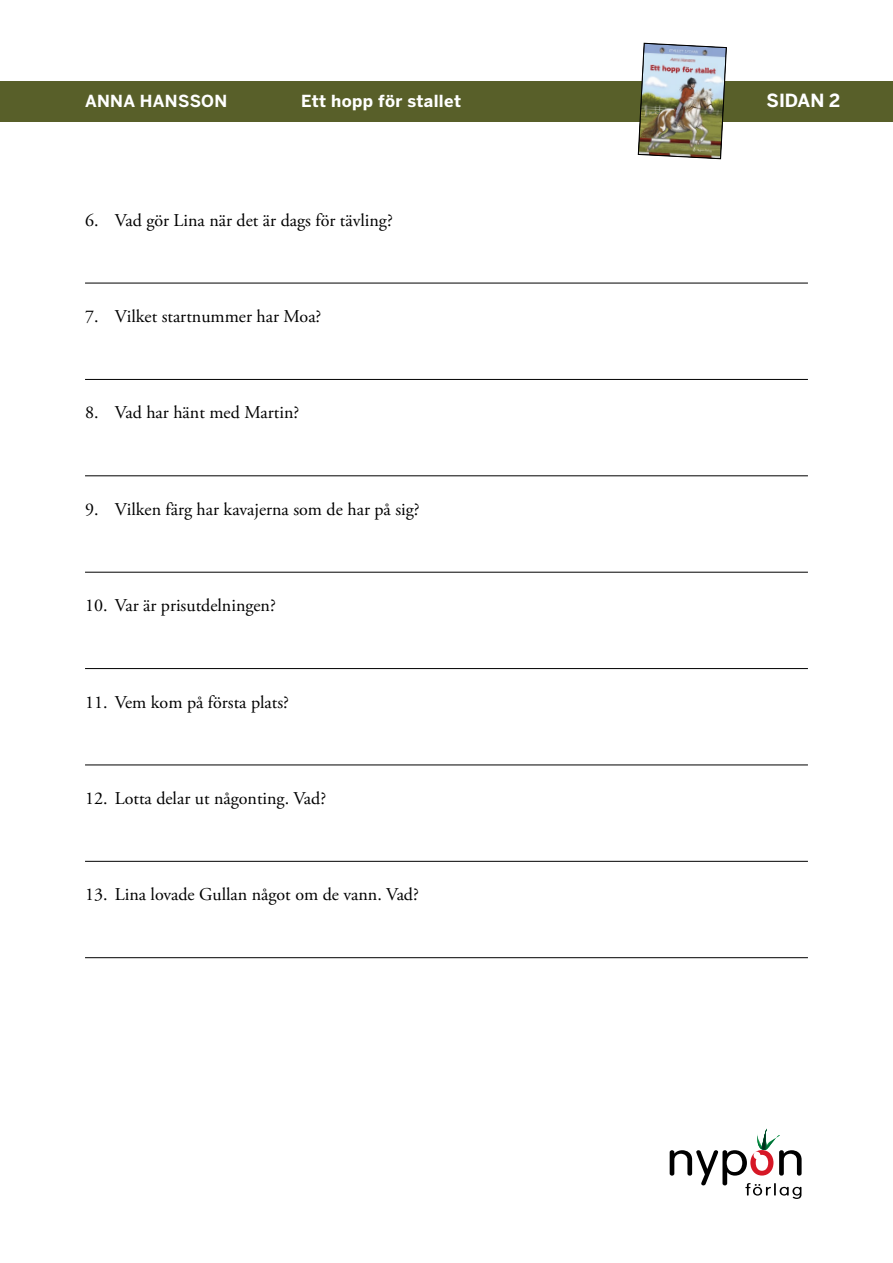
<style>
.page{position:relative;width:893px;height:1263px;background:#fff}
.page>*{position:absolute;margin:0;border:0;box-sizing:border-box;transform-origin:0 0}
.t1{font:18px "Adobe Garamond Pro";color:#000}
.t2{font:700 18px "Benton Sans";color:#fff}
.t3{font:700 16.5px "Benton Sans";letter-spacing:.02em;color:#fff}
</style>
<div class="page">
<div style="left:0;top:81px;width:893px;height:40px;background:#585f29"></div>
<svg style="left:670px;top:1128px;width:132px;height:71px"></svg>
<img style="left:638px;top:43px;width:89px;height:116px">
<hr style="left:85px;top:283px;width:723px;height:1px;background:#000">
<hr style="left:85px;top:379px;width:723px;height:1px;background:#000">
<hr style="left:85px;top:475px;width:723px;height:1px;background:#000">
<hr style="left:85px;top:572px;width:723px;height:1px;background:#000">
<hr style="left:85px;top:668px;width:723px;height:1px;background:#000">
<hr style="left:85px;top:764px;width:723px;height:1px;background:#000">
<hr style="left:85px;top:861px;width:723px;height:1px;background:#000">
<hr style="left:85px;top:957px;width:723px;height:1px;background:#000">
<p class="t3" style="left:85px;top:91px;width:144px">ANNA HANSSON</p>
<p class="t3" style="left:301px;top:91px;width:161px">Ett hopp för stallet</p>
<p class="t2" style="left:767px;top:90px;width:75px">SIDAN 2</p>
<p class="t1" style="left:85px;top:209px;width:309px">6. Vad gör Lina när det är dags för tävling?</p>
<p class="t1" style="left:85px;top:306px;width:238px">7. Vilket startnummer har Moa?</p>
<p class="t1" style="left:85px;top:402px;width:216px">8. Vad har hänt med Martin?</p>
<p class="t1" style="left:85px;top:498px;width:336px">9. Vilken färg har kavajerna som de har på sig?</p>
<p class="t1" style="left:85px;top:595px;width:192px">10. Var är prisutdelningen?</p>
<p class="t1" style="left:85px;top:691px;width:205px">11. Vem kom på första plats?</p>
<p class="t1" style="left:85px;top:787px;width:243px">12. Lotta delar ut någonting. Vad?</p>
<p class="t1" style="left:85px;top:884px;width:335px">13. Lina lovade Gullan något om de vann. Vad?</p>
</div>
